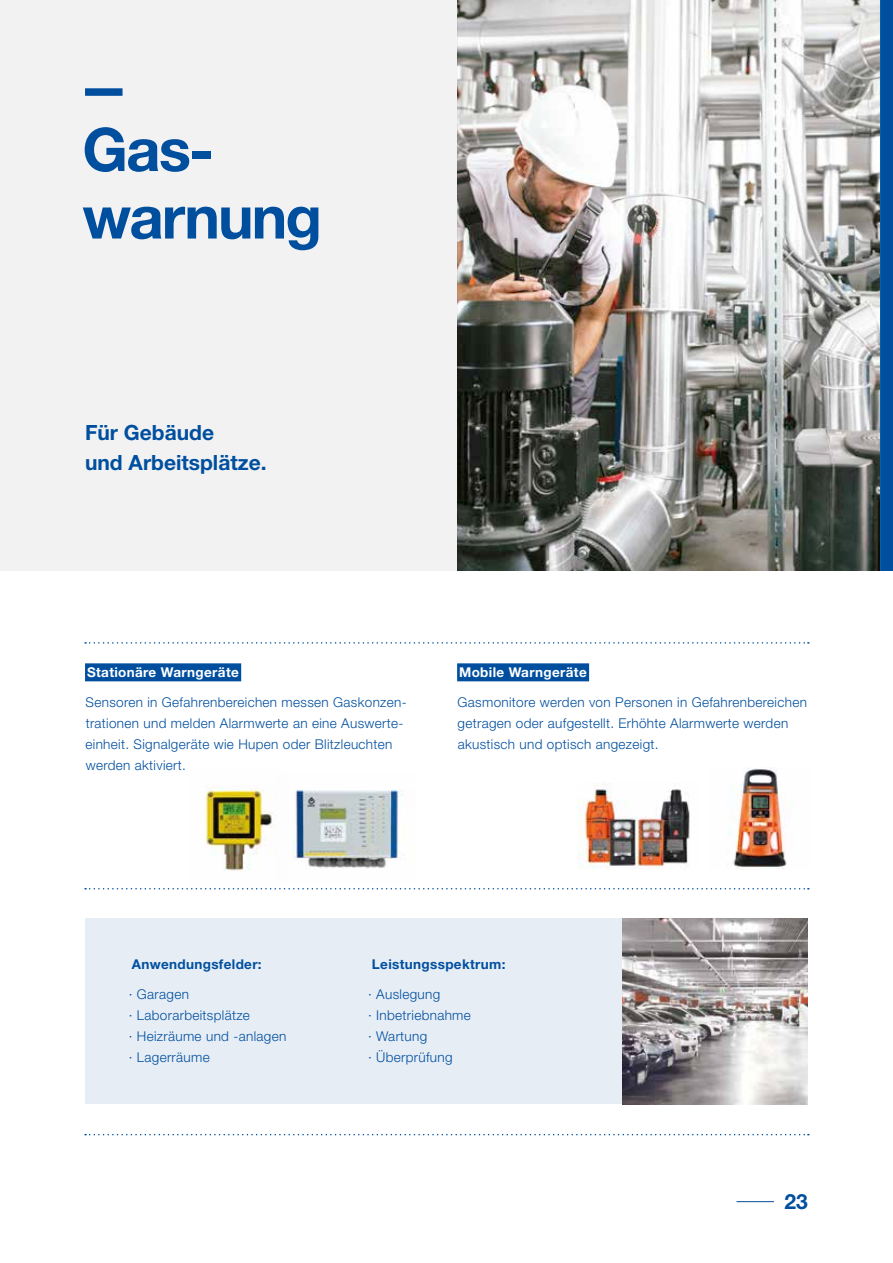
<style>
.page{position:relative;width:893px;height:1263px;background:#fff}
.page>*{position:absolute;margin:0;border:0;box-sizing:border-box;transform-origin:0 0}
.t1{font:700 60px/67.5px "Helvetica Neue LT Std";letter-spacing:-.03em;color:#004f9f}
.t2{font:700 21px/30px "Helvetica Neue LT Std";color:#004f9f}
.t3{font:300 13.5px/21px "Helvetica Neue LT Std";letter-spacing:.025em;color:#004f9f}
.t4{font:700 13.5px "Helvetica Neue LT Std";letter-spacing:.025em;color:#fff}
.t5{font:700 13.5px "Helvetica Neue LT Std";letter-spacing:.025em;color:#004f9f}
</style>
<div class="page">
<div style="left:0;top:0;width:457px;height:571px;background:#f0f0f2"></div>
<div style="left:880px;top:0;width:13px;height:571px;background:#004f9f"></div>
<img style="left:457px;top:0;width:423px;height:571px">
<img style="left:191px;top:787px;width:95px;height:103px">
<img style="left:276px;top:787px;width:127px;height:95px">
<img style="left:577px;top:782px;width:113px;height:87px">
<img style="left:728px;top:767px;width:59px;height:102px">
<svg style="left:85px;top:642px;width:724px;height:2px"></svg>
<svg style="left:85px;top:888px;width:724px;height:1px"></svg>
<div style="left:85px;top:919px;width:723px;height:185px;background:#e6edf5"></div>
<svg style="left:85px;top:1134px;width:724px;height:1px"></svg>
<img style="left:622px;top:919px;width:186px;height:185px">
<div style="left:85px;top:88px;width:38px;height:8px;background:#004f9f"></div>
<div style="left:85px;top:663px;width:156px;height:18px;background:#004f9f"></div>
<div style="left:457px;top:663px;width:132px;height:18px;background:#004f9f"></div>
<hr style="left:736px;top:1201px;width:38px;height:1px;background:#004f9f">
<h1 class="t1" style="left:82px;top:115px;width:241px">Gas&shy;warnung</h1>
<h2 class="t2" style="left:85px;top:417px;width:183px">Für Gebäude<br>und Arbeitsplätze.</h2>
<p class="t4" style="left:87px;top:664px;width:153px">Stationäre Warngeräte</p>
<p class="t3" style="left:86px;top:691px;width:323px">Sensoren in Gefahrenbereichen messen Gaskonzen&shy;trationen und melden Alarmwerte an eine Auswerte&shy;einheit. Signalgeräte wie Hupen oder Blitzleuchten werden aktiviert.</p>
<p class="t4" style="left:459px;top:664px;width:129px">Mobile Warngeräte</p>
<p class="t3" style="left:458px;top:691px;width:351px">Gasmonitore werden von Personen in Gefahrenbereichen getragen oder aufgestellt. Erhöhte Alarmwerte werden akustisch und optisch angezeigt.</p>
<p class="t5" style="left:132px;top:956px;width:131px">Anwendungsfelder:</p>
<p class="t3" style="left:129px;top:983px;width:159px">∙ Garagen<br>∙ Laborarbeitsplätze<br>∙ Heizräume und -anlagen ∙ Lagerräume</p>
<p class="t5" style="left:372px;top:956px;width:135px">Leistungsspektrum:</p>
<p class="t3" style="left:368px;top:983px;width:104px">∙ Auslegung<br>∙ Inbetriebnahme ∙ Wartung<br>∙ Überprüfung</p>
<h2 class="t2" style="left:785px;top:1186px;width:25px">23</h2>
</div>
